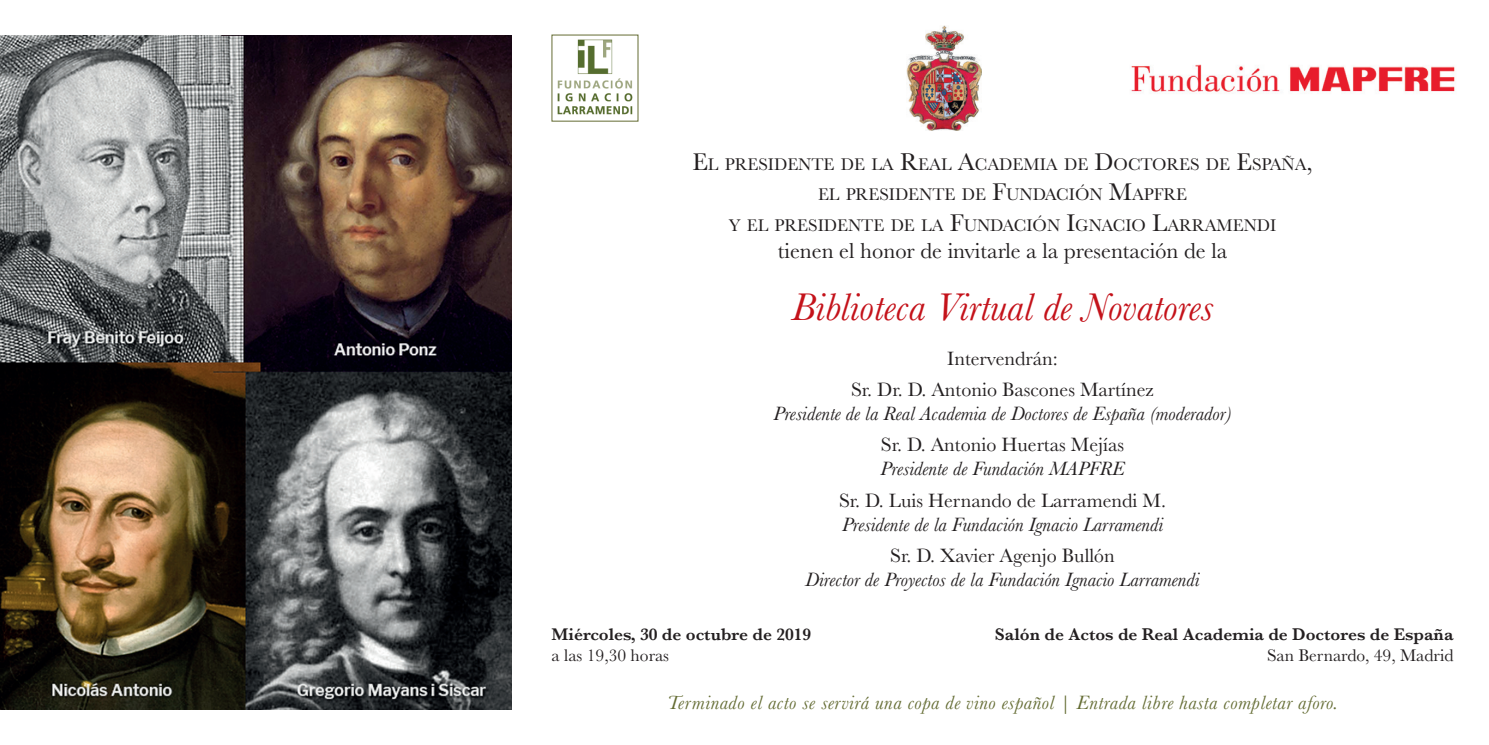
<style>
.page{position:relative;width:1489px;height:745px;background:#fff}
.page>*{position:absolute;margin:0;border:0;box-sizing:border-box;transform-origin:0 0}
.t1{font:italic 40px "Baskerville";color:#c4121a}
.t2{font:22.5px "Baskerville";color:#231f20}
.t3{font:italic 20px/24px "Baskerville";color:#231f20;text-align:center}
.t4{font:italic 20px "Baskerville";letter-spacing:.025em;color:#646c33}
.t5{font:20px "Baskerville";color:#231f20}
.t6{font:17.5px/30px "Baskerville";color:#231f20;text-align:center}
.t7{font:600 17.5px/21px "Baskerville";color:#231f20;text-align:right}
.t8{font:17.5px "Baskerville";color:#231f20}
.s1{font-size:25px}
.s2{font-style:normal}
.s3{font-weight:400}
</style>
<div class="page">
<img style="left:0;top:35px;width:511px;height:674px">
<img style="left:906px;top:26px;width:75px;height:104px">
<img style="left:557px;top:39px;width:76px;height:76px">
<img style="left:1131px;top:64px;width:324px;height:28px">
<p class="t6" style="left:692px;top:150px;width:622px"><span class="s1">E</span>L PRESIDENTE DE LA <span class="s1">R</span>EAL <span class="s1">A</span>CADEMIA DE <span class="s1">D</span>OCTORES DE <span class="s1">E</span>SPAÑA<span class="s1">,<br></span>EL PRESIDENTE DE <span class="s1">F</span>UNDACIÓN <span class="s1">M</span>APFRE<br>Y EL PRESIDENTE DE LA <span class="s1">F</span>UNDACIÓN <span class="s1">I</span>GNACIO <span class="s1">L</span>ARRAMENDI</p>
<p class="t2" style="left:777px;top:236px;width:451px">tienen el honor de invitarle a la presentación de la</p>
<p class="t1" style="left:791px;top:280px;width:423px">Biblioteca Virtual de Novatores</p>
<p class="t5" style="left:947px;top:345px;width:112px">Intervendrán:</p>
<p class="t3" style="left:773px;top:377px;width:459px"><span class="s2">Sr. Dr. D. Antonio Bascones Martínez<br></span>Presidente de la Real Academia de Doctores de España (moderador)</p>
<p class="t3" style="left:880px;top:432px;width:245px;text-align:left"><span class="s2">Sr. D. Antonio Huertas Mejías<br></span>Presidente de Fundación MAPFRE</p>
<p class="t3" style="left:839px;top:487px;width:328px;text-align:left"><span class="s2">Sr. D. Luis Hernando de Larramendi M.<br></span>Presidente de la Fundación Ignacio Larramendi</p>
<p class="t3" style="left:805px;top:543px;width:395px"><span class="s2">Sr. D. Xavier Agenjo Bullón<br></span>Director de Proyectos de la Fundación Ignacio Larramendi</p>
<p class="t7" style="left:551px;top:623px;width:261px">Miércoles, 30 de octubre de 2019</p>
<p class="t8" style="left:551px;top:643px;width:119px">a las 19,30 horas</p>
<p class="t7" style="left:994px;top:623px;width:460px">Salón de Actos de Real Academia de Doctores de España<br><span class="s3">San Bernardo, 49, Madrid</span></p>
<p class="t4" style="left:667px;top:688px;width:672px">Terminado el acto se servirá una copa de vino español <span class="s2">|</span> Entrada libre hasta completar aforo.</p>
</div>
